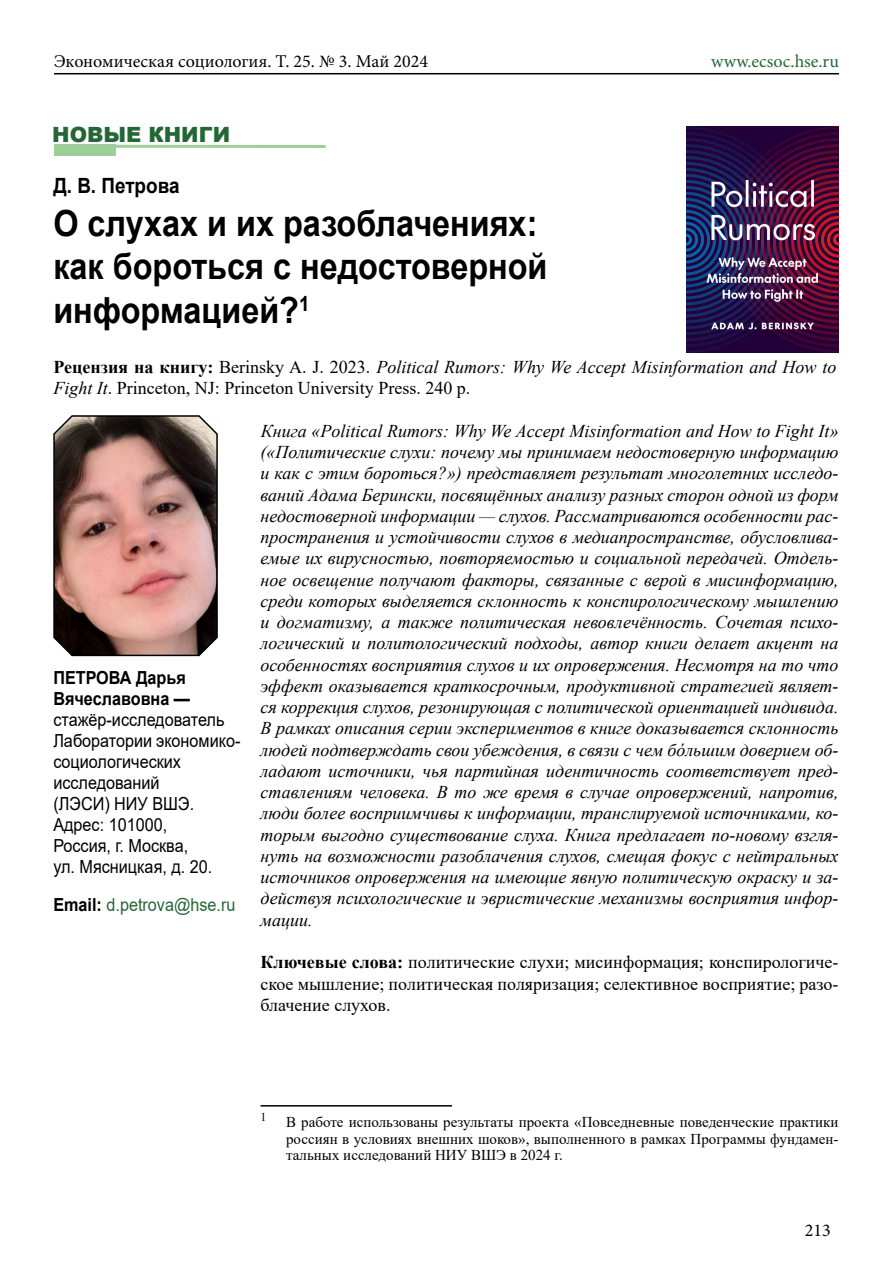
<style>
.page{position:relative;width:893px;height:1263px;background:#fff}
.page>*{position:absolute;margin:0;border:0;box-sizing:border-box;transform-origin:0 0}
.t1{font:700 36px/43.2px "Arial";color:#000;scale:.9 1}
.t2{font:700 21px "Arial";color:#000;scale:.9 1}
.t3{font:900 21px "Arial";color:#246736}
.t4{font:italic 18px/21.3px "Times New Roman";color:#000;text-align:justify}
.t5{font:18px/21.3px "Times New Roman";color:#000;text-align:justify}
.t6{font:18px/21px "Arial";color:#000;scale:.9 1}
.t7{font:18px "Minion Pro";color:#000}
.t8{font:700 18px/21px "Arial";color:#000;scale:.9 1}
.t9{font:18px "Arial";color:#246736;scale:.9 1}
.t10{font:18px "Minion Pro";letter-spacing:.01em;color:#246736}
.t11{font:15px/16.5px "Times New Roman";color:#000;text-align:justify}
.t12{font:12px "Times New Roman";color:#000}
.s1{font-weight:700}
.s2{font-style:italic}
.s3{font-weight:700;color:#000}
</style>
<div class="page">
<hr style="left:54px;top:73px;width:785px;height:1px;background:#000">
<hr style="left:261px;top:1105px;width:191px;height:1px;background:#000">
<img style="left:53px;top:415px;width:165px;height:242px">
<div style="left:54px;top:145px;width:62px;height:11px;background:#9ece9a"></div>
<hr style="left:54px;top:145px;width:272px;height:3px;background:#9ece9a">
<img style="left:687px;top:127px;width:152px;height:226px">
<p class="t7" style="left:54px;top:50px;width:376px">Экономическая социология. Т. 25. № 3. Май 2024</p>
<p class="t10" style="left:711px;top:50px;width:129px">www.ecsoc.hse.ru</p>
<p class="t3" style="left:52px;top:119px;width:180px">НОВЫЕ КНИГИ</p>
<p class="t2" style="left:53px;top:171px;width:142px">Д. В. Петрова</p>
<h1 class="t1" style="left:53px;top:202px;width:551px">О слухах и их разоблачениях: как бороться с недостоверной информацией?<sup>1</sup></h1>
<p class="t5" style="left:53px;top:356px;width:784px"><span class="s1">Рецензия на книгу:</span> Berinsky A. J. 2023. <span class="s2">Political Rumors: Why We Accept Misinformation and How to<br>Fight It</span>. Princeton, NJ: Princeton University Press. 240 p.</p>
<p class="t8" style="left:53px;top:667px;width:153px">ПЕТРОВА Дарья<br>Вячеславовна —</p>
<p class="t6" style="left:53px;top:709px;width:209px">стажёр-исследователь<br>Лаборатории экономико&shy;социологических исследований<br>(ЛЭСИ) НИУ ВШЭ.<br>Адрес: 101000,<br>Россия, г. Москва,<br>ул. Мясницкая, д. 20.</p>
<p class="t9" style="left:53px;top:892px;width:204px"><span class="s3">Email:</span> d.petrova@hse.ru</p>
<p class="t4" style="left:261px;top:420px;width:579px">Книга «Political Rumors: Why We Accept Misinformation and How to Fight It» («Политические слухи: почему мы принимаем недостоверную информацию и как с этим бороться?») представляет результат многолетних исследо&shy;ваний Адама Берински, посвящённых анализу разных сторон одной из форм недостоверной информации — слухов. Рассматриваются особенности рас&shy;пространения и устойчивости слухов в медиапространстве, обусловлива&shy;емые их вирусностью, повторяемостью и социальной передачей. Отдель&shy;ное освещение получают факторы, связанные с верой в мисинформацию, среди которых выделяется склонность к конспирологическому мышлению и догматизму, а также политическая невовлечённость. Сочетая психо&shy;логический и политологический подходы, автор книги делает акцент на особенностях восприятия слухов и их опровержения. Несмотря на то что эффект оказывается краткосрочным, продуктивной стратегией являет&shy;ся коррекция слухов, резонирующая с политической ориентацией индивида.<br>В рамках описания серии экспериментов в книге доказывается склонность людей подтверждать свои убеждения, в связи с чем бóльшим доверием об&shy;ладают источники, чья партийная идентичность соответствует пред&shy;ставлениям человека. В то же время в случае опровержений, напротив, люди более восприимчивы к информации, транслируемой источниками, ко&shy;торым выгодно существование слуха. Книга предлагает по-новому взгля&shy;нуть на возможности разоблачения слухов, смещая фокус с нейтральных источников опровержения на имеющие явную политическую окраску и за&shy;действуя психологические и эвристические механизмы восприятия инфор&shy;мации.</p>
<p class="t5" style="left:261px;top:951px;width:579px"><span class="s1">Ключевые слова:</span> политические слухи; мисинформация; конспирологиче&shy;ское мышление; политическая поляризация; селективное восприятие; разо&shy;блачение слухов.</p>
<p class="t12" style="left:261px;top:1108px;width:7px">1</p>
<p class="t11" style="left:286px;top:1113px;width:554px">В работе использованы результаты проекта «Повседневные поведенческие практики россиян в условиях внешних шоков», выполненного в рамках Программы фундамен&shy;тальных исследований НИУ ВШЭ в 2024 г.</p>
<p class="t7" style="left:805px;top:1218px;width:27px">213</p>
</div>
